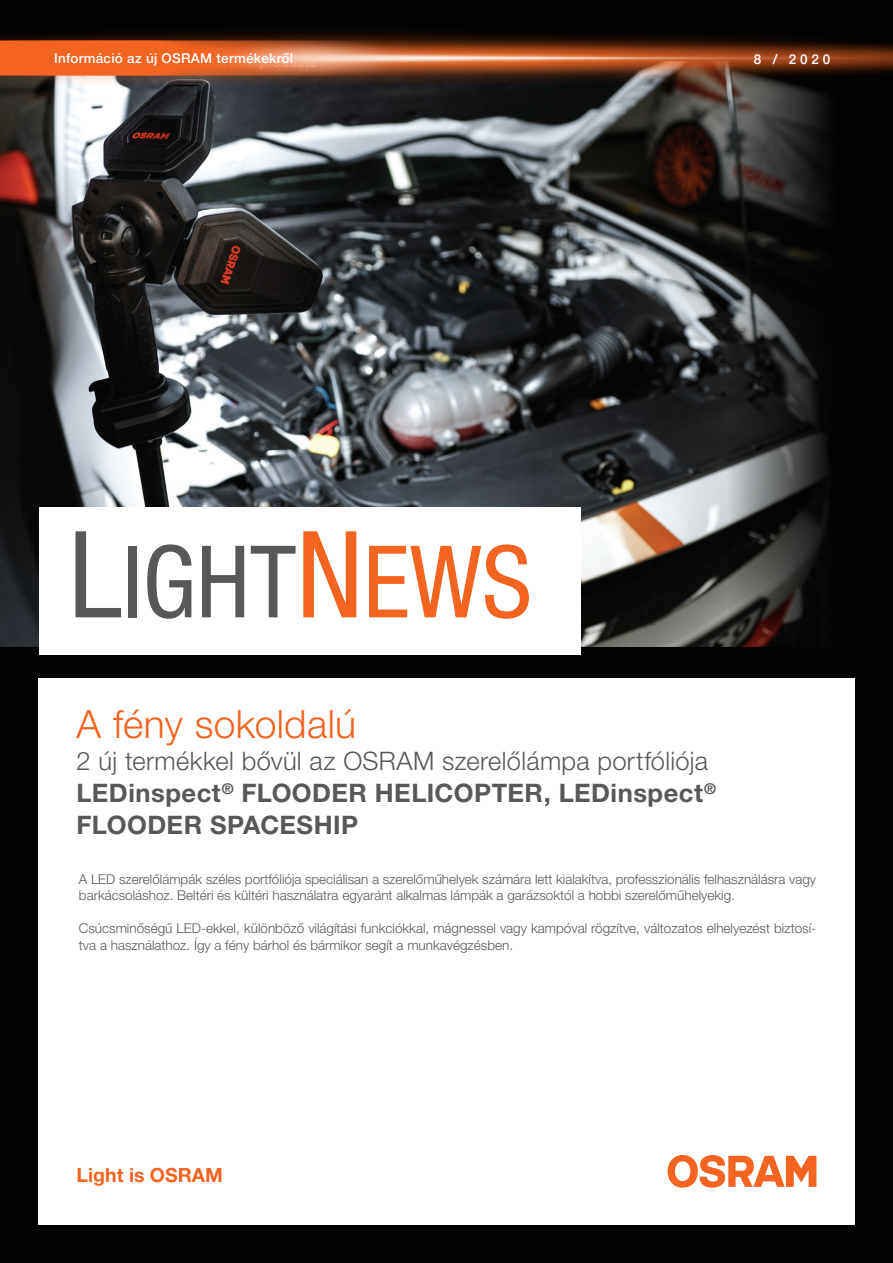
<style>
.page{position:relative;width:893px;height:1263px;background:#020202}
.page>*{position:absolute;margin:0;border:0;box-sizing:border-box;transform-origin:0 0}
.t1{font:condensed 100.05px "Helvetica Neue LT Pro";color:#57585a}
.t2{font:300 39px "Helvetica Neue LT Pro";letter-spacing:.005em;color:#f36421}
.t3{font:700 25.5px/31.8px "Helvetica Neue LT Pro";letter-spacing:.02em;color:#57585a}
.t4{font:700 19.5px "Helvetica Neue LT Pro";color:#f36421}
.t5{font:300 13.5px/16.5px "Helvetica Neue LT Pro";color:#57585a}
.t6{font:500 13.5px "Helvetica Neue";letter-spacing:.02em;color:#fff}
.s1{font-size:120.45px}
.s2{font-size:120.45px;color:#f36421}
.s3{color:#f36421}
.s4{font-weight:300}
</style>
<div class="page">
<img style="left:0;top:84px;width:829px;height:562px">
<div style="left:38px;top:678px;width:817px;height:547px;background:#fff"></div>
<svg style="left:668px;top:1155px;width:148px;height:33px"></svg>
<div style="left:39px;top:507px;width:542px;height:148px;background:#fff"></div>
<svg style="left:0;top:33px;width:893px;height:51px"></svg>
<div style="left:0;top:41px;width:162px;height:34px;background:#f26321"></div>
<img style="left:162px;top:32px;width:35px;height:52px">
<img style="left:197px;top:32px;width:274px;height:52px">
<p class="t6" style="left:54px;top:47px;width:241px">Információ az új OSRAM termékekről</p>
<p class="t6" style="left:754px;top:49px;width:78px">8 / 2020</p>
<p class="t6" style="left:54px;top:52px;width:264px">Information about new OSRAM products</p>
<h1 class="t1" style="left:69px;top:524px;width:465px"><span class="s1">L</span>IGHT<span class="s2">N</span><span class="s3">EWS</span></h1>
<h2 class="t2" style="left:77px;top:701px;width:281px">A fény sokoldalú</h2>
<h3 class="t3" style="left:77px;top:745px;width:641px"><span class="s4">2 új termékkel bővül az OSRAM szerelőlámpa portfóliója<br></span>LEDinspect<sup>®</sup> FLOODER HELICOPTER, LEDinspect<sup>®<br></sup>FLOODER SPACESHIP</h3>
<p class="t5" style="left:79px;top:871px;width:739px">A LED szerelőlámpák széles portfóliója speciálisan a szerelőműhelyek számára lett kialakítva, professzionális felhasználásra vagy barkácsoláshoz. Beltéri és kültéri használatra egyaránt alkalmas lámpák a garázsoktól a hobbi szerelőműhelyekig.</p>
<p class="t5" style="left:79px;top:920px;width:739px">Csúcsminőségű LED-ekkel, különböző világítási funkciókkal, mágnessel vagy kampóval rögzítve, változatos elhelyezést biztosí&shy;tva a használathoz. Így a fény bárhol és bármikor segít a munkavégzésben.</p>
<h3 class="t4" style="left:77px;top:1163px;width:148px">Light is OSRAM</h3>
</div>
